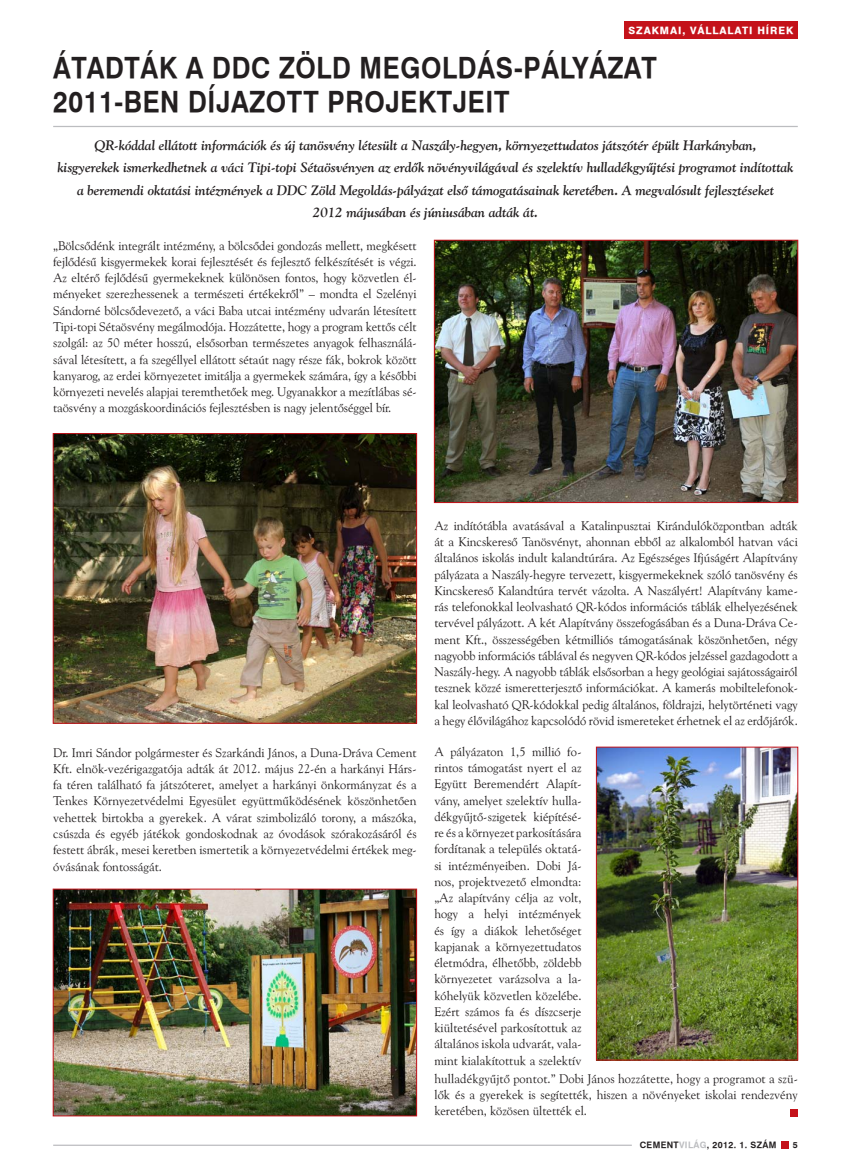
<style>
.page{position:relative;width:851px;height:1170px;background:#fff}
.page>*{position:absolute;margin:0;border:0;box-sizing:border-box;transform-origin:0 0}
.cim_1_swiss{font:28.75px "H Swiss 721 BT Bold";letter-spacing:.025em;color:#231f20;scale:.9 1}
.bevezetes{font:italic 13.75px/22.5px "H Goudy Old Style BT Bold";color:#231f20;text-align:center}
.szöveg{font:12.5px/16.2px "H Goudy Old Style BT";color:#231f20;text-align:justify}
.t1{font:10px "H Swiss 721 Heavy BT";letter-spacing:.09em;color:#fff}
.t2{font:8.75px "H Swiss 721 BT Bold";letter-spacing:.04em;color:#231f20}
.s1{color:#bcbdc0}
</style>
<div class="page">
<hr style="left:53px;top:1144px;width:578px;height:1px;background:#bcbdc0">
<div style="left:781px;top:1141px;width:7px;height:7px;background:#c4121a"></div>
<div style="left:624px;top:21px;width:173px;height:18px;background:#c4121a"></div>
<img style="left:436px;top:242px;width:359px;height:258px">
<div style="left:434px;top:240px;width:363px;height:262px;border:1px solid #c4121a"></div>
<hr style="left:53px;top:126px;width:744px;height:1px;background:#bcbdc0">
<img style="left:598px;top:749px;width:197px;height:309px">
<div style="left:596px;top:747px;width:201px;height:313px;border:1px solid #c4121a"></div>
<img style="left:55px;top:890px;width:359px;height:223px">
<img style="left:55px;top:435px;width:359px;height:286px">
<div style="left:53px;top:433px;width:363px;height:290px;border:1px solid #c4121a"></div>
<div style="left:790px;top:1109px;width:7px;height:7px;background:#c4121a"></div>
<p class="t1" style="left:628px;top:24px;width:166px">SZAKMAI, VÁLLALATI HÍREK</p>
<p class="cim_1_swiss" style="left:53px;top:50px;width:672px">ÁTADTÁK A DDC ZÖLD MEGOLDÁS-PÁLYÁZAT</p>
<p class="cim_1_swiss" style="left:53px;top:84px;width:508px">2011-BEN DÍJAZOTT PROJEKTJEIT</p>
<p class="bevezetes" style="left:94px;top:133px;width:663px">QR-kóddal ellátott információk és új tanösvény létesült a Naszály-hegyen, környezettudatos játszótér épült Harkányban,</p>
<p class="bevezetes" style="left:57px;top:156px;width:737px">kisgyerekek ismerkedhetnek a váci Tipi-topi Sétaösvényen az erdők növényvilágával és szelektív hulladékgyűjtési programot indítottak a beremendi oktatási intézmények a DDC Zöld Megoldás-pályázat első támogatásainak keretében. A megvalósult fejlesztéseket</p>
<p class="bevezetes" style="left:313px;top:201px;width:226px">2012 májusában és júniusában adták át.</p>
<p class="szöveg" style="left:53px;top:237px;width:365px">„Bölcsődénk integrált intézmény, a bölcsődei gondozás mellett, megkésett fejlődésű kisgyermekek korai fejlesztését és fejlesztő felkészítését is végzi.<br>Az eltérő fejlődésű gyermekeknek különösen fontos, hogy közvetlen él&shy;ményeket szerezhessenek a természeti értékekről” – mondta el Szelényi Sándorné bölcsődevezető, a váci Baba utcai intézmény udvarán létesített Tipi-topi Sétaösvény megálmodója. Hozzátette, hogy a program kettős célt szolgál: az 50 méter hosszú, elsősorban természetes anyagok felhasználá&shy;sával létesített, a fa szegéllyel ellátott sétaút nagy része fák, bokrok között kanyarog, az erdei környezetet imitálja a gyermekek számára, így a későbbi környezeti nevelés alapjai teremthetőek meg. Ugyanakkor a mezítlábas sé&shy;taösvény a mozgáskoordinációs fejlesztésben is nagy jelentőséggel bír.</p>
<p class="szöveg" style="left:53px;top:744px;width:365px">Dr. Imri Sándor polgármester és Szarkándi János, a Duna-Dráva Cement Kft. elnök-vezérigazgatója adták át 2012. május 22-én a harkányi Hárs&shy;fa téren található fa játszóteret, amelyet a harkányi önkormányzat és a Tenkes Környezetvédelmi Egyesület együttműködésének köszönhetően vehettek birtokba a gyerekek. A várat szimbolizáló torony, a mászóka, csúszda és egyéb játékok gondoskodnak az óvodások szórakozásáról és festett ábrák, mesei keretben ismertetik a környezetvédelmi értékek meg&shy;óvásának fontosságát.</p>
<p class="szöveg" style="left:434px;top:517px;width:365px">Az indítótábla avatásával a Katalinpusztai Kirándulóközpontban adták át a Kincskereső Tanösvényt, ahonnan ebből az alkalomból hatvan váci általános iskolás indult kalandtúrára. Az Egészséges Ifjúságért Alapítvány pályázata a Naszály-hegyre tervezett, kisgyermekeknek szóló tanösvény és Kincskereső Kalandtúra tervét vázolta. A Naszályért! Alapítvány kame&shy;rás telefonokkal leolvasható QR-kódos információs táblák elhelyezésének tervével pályázott. A két Alapítvány összefogásában és a Duna-Dráva Ce&shy;ment Kft., összességében kétmilliós támogatásának köszönhetően, négy nagyobb információs táblával és negyven QR-kódos jelzéssel gazdagodott a Naszály-hegy. A nagyobb táblák elsősorban a hegy geológiai sajátosságairól tesznek közzé ismeretterjesztő információkat. A kamerás mobiltelefonok&shy;kal leolvasható QR-kódokkal pedig általános, földrajzi, helytörténeti vagy a hegy élővilágához kapcsolódó rövid ismereteket érhetnek el az erdőjárók.</p>
<p class="szöveg" style="left:434px;top:743px;width:149px">A pályázaton 1,5 millió fo&shy;rintos támogatást nyert el az Együtt Beremendért Alapít&shy;vány, amelyet szelektív hulla&shy;dékgyűjtő-szigetek kiépítésé&shy;re és a környezet parkosítására fordítanak a település oktatá&shy;si intézményeiben. Dobi Já&shy;nos, projektvezető elmondta: „Az alapítvány célja az volt, hogy a helyi intézmények és így a diákok lehetőséget kapjanak a környezettudatos életmódra, élhetőbb, zöldebb környezetet varázsolva a la&shy;kóhelyük közvetlen közelébe.<br>Ezért számos fa és díszcserje kiültetésével parkosítottuk az általános iskola udvarát, vala&shy;mint kialakítottuk a szelektív</p>
<p class="szöveg" style="left:434px;top:1070px;width:365px">hulladékgyűjtő pontot.” Dobi János hozzátette, hogy a programot a szü&shy;lők és a gyerekek is segítették, hiszen a növényeket iskolai rendezvény keretében, közösen ültették el.</p>
<p class="t2" style="left:639px;top:1139px;width:138px">CEMENT<span class="s1">VILÁG</span>, 2012. 1. SZÁM</p>
<p class="t2" style="left:792px;top:1139px;width:6px">5</p>
</div>
